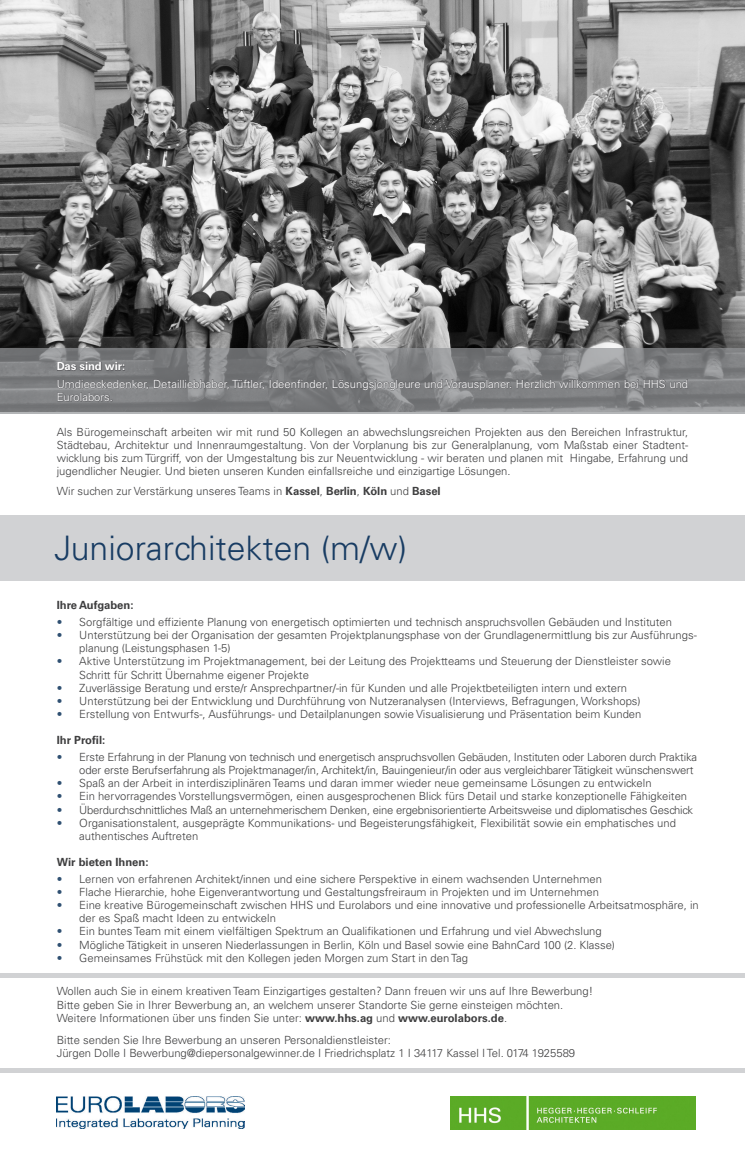
<style>
.page{position:relative;width:745px;height:1166px;background:#fff}
.page>*{position:absolute;margin:0;border:0;box-sizing:border-box;transform-origin:0 0}
.t1{font:300 33.75px "Univers";color:#183c63}
.t2{font:300 11.25px/13.1px "Univers";color:#3e3e3f}
.t3{font:300 11.25px/13.1px "Univers";color:#fff}
.t4{font:300 11.25px "Univers";letter-spacing:-.02em;color:#3e3e3f}
.t5{font:700 11.25px "Univers";color:#3e3e3f}
.t6{font:700 11.25px "Univers";letter-spacing:-.005em;color:#fff}
.s1{font-weight:700}
.s2{color:#2f5072}
</style>
<div class="page">
<img style="left:0;top:0;width:744px;height:348px">
<img style="left:450px;top:1096px;width:244px;height:33px">
<img style="left:57px;top:1096px;width:188px;height:32px">
<svg style="left:0;top:348px;width:744px;height:66px;background:#818385"></svg>
<div style="left:0;top:515px;width:744px;height:65px;background:#d1d2d4"></div>
<svg style="left:57px;top:361px;width:68px;height:10px"></svg>
<svg style="left:57px;top:379px;width:630px;height:23px;background:#787a7c"></svg>
<hr style="left:0;top:973px;width:744px;height:4px;background:#d1d2d4">
<div style="left:0;top:1068px;width:744px;height:5px;background:#d1d2d4"></div>
<p class="t6" style="left:57px;top:360px;width:70px">Das sind wir:</p>
<p class="t3" style="left:57px;top:377px;width:632px">Umdieeckedenker, Detailliebhaber, Tüftler, Ideenfinder, Lösungsjongleure und Vorausplaner. Herzlich willkommen bei HHS und<br>Eurolabors.</p>
<p class="t2" style="left:57px;top:425px;width:632px;text-align:justify">Als Bürogemeinschaft arbeiten wir mit rund 50 Kollegen an abwechslungsreichen Projekten aus den Bereichen Infrastruktur, Städtebau, Architektur und Innenraumgestaltung. Von der Vorplanung bis zur Generalplanung, vom Maßstab einer Stadtent&shy;wicklung bis zum Türgriff, von der Umgestaltung bis zur Neuentwicklung - wir beraten und planen mit Hingabe, Erfahrung und jugendlicher Neugier. Und bieten unseren Kunden einfallsreiche und einzigartige Lösungen.</p>
<p class="t2" style="left:57px;top:485px;width:385px">Wir suchen zur Verstärkung unseres Teams in <span class="s1">Kassel</span>, <span class="s1">Berlin</span>, <span class="s1">Köln</span> und <span class="s1">Basel</span></p>
<p class="t1" style="left:55px;top:528px;width:354px">Juniorarchitekten (m/w)</p>
<p class="t5" style="left:57px;top:598px;width:78px">Ihre Aufgaben:</p>
<p class="t2" style="left:57px;top:615px;width:616px"><span class="s2">•</span> Sorgfältige und effiziente Planung von energetisch optimierten und technisch anspruchsvollen Gebäuden und Instituten</p>
<p class="t2" style="left:79px;top:628px;width:618px;text-indent:-22px"><span class="s2">•</span> Unterstützung bei der Organisation der gesamten Projektplanungsphase von der Grundlagenermittlung bis zur Ausführungs&shy;planung (Leistungsphasen 1-5)</p>
<p class="t2" style="left:79px;top:655px;width:593px;text-indent:-22px"><span class="s2">•</span> Aktive Unterstützung im Projektmanagement, bei der Leitung des Projektteams und Steuerung der Dienstleister sowie<br>Schritt für Schritt Übernahme eigener Projekte</p>
<p class="t2" style="left:57px;top:681px;width:571px"><span class="s2">•</span> Zuverlässige Beratung und erste/r Ansprechpartner/-in für Kunden und alle Projektbeteiligten intern und extern</p>
<p class="t2" style="left:57px;top:694px;width:585px"><span class="s2">•</span> Unterstützung bei der Entwicklung und Durchführung von Nutzeranalysen (Interviews, Befragungen, Workshops)</p>
<p class="t2" style="left:57px;top:707px;width:586px"><span class="s2">•</span> Erstellung von Entwurfs-, Ausführungs- und Detailplanungen sowie Visualisierung und Präsentation beim Kunden</p>
<p class="t5" style="left:57px;top:733px;width:50px">Ihr Profil:</p>
<p class="t2" style="left:79px;top:750px;width:619px;text-indent:-22px"><span class="s2">•</span> Erste Erfahrung in der Planung von technisch und energetisch anspruchsvollen Gebäuden, Instituten oder Laboren durch Praktika oder erste Berufserfahrung als Projektmanager/in, Architekt/in, Bauingenieur/in oder aus vergleichbarer Tätigkeit wünschenswert</p>
<p class="t2" style="left:57px;top:777px;width:596px"><span class="s2">•</span> Spaß an der Arbeit in interdisziplinären Teams und daran immer wieder neue gemeinsame Lösungen zu entwickeln</p>
<p class="t2" style="left:57px;top:790px;width:631px"><span class="s2">•</span> Ein hervorragendes Vorstellungsvermögen, einen ausgesprochenen Blick fürs Detail und starke konzeptionelle Fähigkeiten</p>
<p class="t4" style="left:57px;top:803px;width:637px"><span class="s2">•</span> Überdurchschnittliches Maß an unternehmerischem Denken, eine ergebnisorientierte Arbeitsweise und diplomatisches Geschick</p>
<p class="t2" style="left:79px;top:816px;width:597px;text-indent:-22px"><span class="s2">•</span> Organisationstalent, ausgeprägte Kommunikations- und Begeisterungsfähigkeit, Flexibilität sowie ein emphatisches und authentisches Auftreten</p>
<p class="t5" style="left:57px;top:855px;width:93px">Wir bieten Ihnen:</p>
<p class="t2" style="left:57px;top:872px;width:546px"><span class="s2">•</span> Lernen von erfahrenen Architekt/innen und eine sichere Perspektive in einem wachsenden Unternehmen</p>
<p class="t2" style="left:57px;top:885px;width:543px"><span class="s2">•</span> Flache Hierarchie, hohe Eigenverantwortung und Gestaltungsfreiraum in Projekten und im Unternehmen</p>
<p class="t2" style="left:79px;top:898px;width:620px;text-indent:-22px"><span class="s2">•</span> Eine kreative Bürogemeinschaft zwischen HHS und Eurolabors und eine innovative und professionelle Arbeitsatmosphäre, in der es Spaß macht Ideen zu entwickeln</p>
<p class="t2" style="left:57px;top:925px;width:546px"><span class="s2">•</span> Ein buntes Team mit einem vielfältigen Spektrum an Qualifikationen und Erfahrung und viel Abwechslung</p>
<p class="t2" style="left:57px;top:938px;width:559px"><span class="s2">•</span> Mögliche Tätigkeit in unseren Niederlassungen in Berlin, Köln und Basel sowie eine BahnCard 100 (2. Klasse)</p>
<p class="t2" style="left:57px;top:951px;width:412px"><span class="s2">•</span> Gemeinsames Frühstück mit den Kollegen jeden Morgen zum Start in den Tag</p>
<p class="t2" style="left:57px;top:985px;width:537px">Wollen auch Sie in einem kreativen Team Einzigartiges gestalten? Dann freuen wir uns auf Ihre Bewerbung!</p>
<p class="t2" style="left:57px;top:998px;width:507px">Bitte geben Sie in Ihrer Bewerbung an, an welchem unserer Standorte Sie gerne einsteigen möchten.</p>
<p class="t2" style="left:57px;top:1011px;width:451px">Weitere Informationen über uns finden Sie unter: <span class="s1">www.hhs.ag</span> und <span class="s1">www.eurolabors.de</span>.</p>
<p class="t2" style="left:57px;top:1033px;width:335px">Bitte senden Sie Ihre Bewerbung an unseren Personaldienstleister:</p>
<p class="t2" style="left:57px;top:1047px;width:519px">Jürgen Dolle I Bewerbung@diepersonalgewinner.de I Friedrichsplatz 1 I 34117 Kassel I Tel. 0174 1925589</p>
</div>
